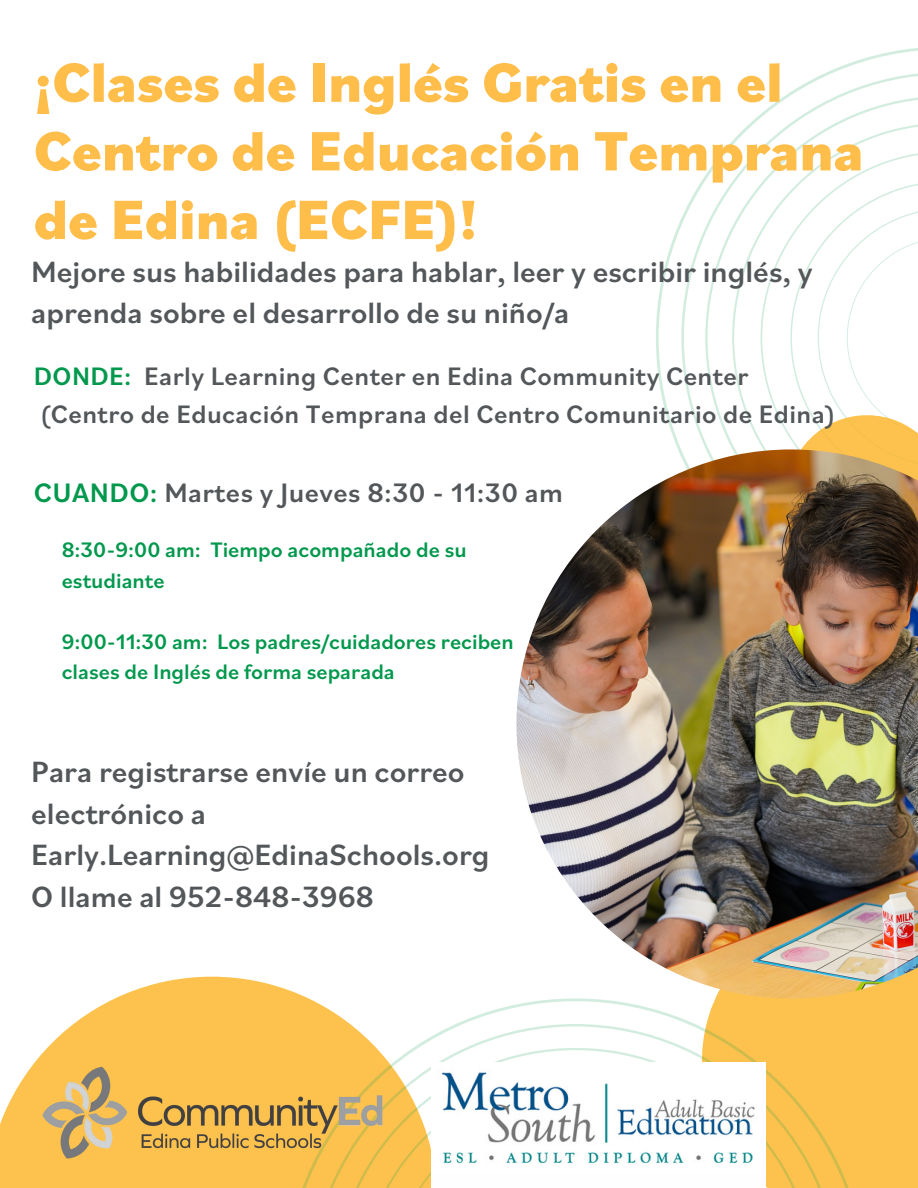
<style>
.page{position:relative;width:918px;height:1188px;background:#fff}
.page>*{position:absolute;margin:0;border:0;box-sizing:border-box;transform-origin:0 0}
.t1{font:800 58.05px/68.7px "Bilo";color:#ffbd4a}
.t2{font:500 30.75px/41.7px "Bilo";color:#53575a}
.t3{font:500 28.05px "Bilo";letter-spacing:.015em;color:#53575a}
.t4{font:500 26.55px "Bilo";letter-spacing:.015em;color:#53575a}
.t5{font:500 22.05px/30.3px "Bilo";color:#00984c}
.s1{color:#00984c}
</style>
<div class="page">
<svg style="left:656px;top:48px;width:262px;height:401px"></svg>
<svg style="left:681px;top:72px;width:237px;height:377px"></svg>
<div style="left:867px;top:998px;width:51px;height:190px;background:#fcc24d"></div>
<svg style="left:0;top:977px;width:308px;height:211px;fill:#fcc24d"></svg>
<svg style="left:284px;top:998px;width:583px;height:190px;fill:#fcc24d"></svg>
<svg style="left:310px;top:1024px;width:531px;height:164px;fill:#fcc24d"></svg>
<svg style="left:786px;top:181px;width:132px;height:268px"></svg>
<img style="left:516px;top:449px;width:402px;height:549px">
<div style="left:431px;top:1152px;width:334px;height:36px;background:#fefefe"></div>
<img style="left:431px;top:1063px;width:335px;height:111px">
<img style="left:37px;top:1063px;width:349px;height:100px">
<p class="t1" style="left:34px;top:46px;width:831px">¡Clases de Inglés Gratis en el<br>Centro de Educación Temprana de Edina (ECFE)!</p>
<p class="t2" style="left:31px;top:249px;width:783px">Mejore sus habilidades para hablar, leer y escribir inglés, y aprenda sobre el desarrollo de su niño/a</p>
<p class="t4" style="left:34px;top:357px;width:716px"><span class="s1">DONDE:</span> Early Learning Center en Edina Community Center</p>
<p class="t4" style="left:40px;top:396px;width:797px">(Centro de Educación Temprana del Centro Comunitario de Edina)</p>
<p class="t3" style="left:34px;top:473px;width:531px"><span class="s1">CUANDO:</span> Martes y Jueves 8:30 - 11:30 am</p>
<p class="t5" style="left:62px;top:534px;width:406px">8:30-9:00 am: Tiempo acompañado de su estudiante</p>
<p class="t5" style="left:62px;top:625px;width:454px">9:00-11:30 am: Los padres/cuidadores reciben clases de Inglés de forma separada</p>
<p class="t2" style="left:31px;top:750px;width:435px">Para registrarse envíe un correo electrónico a</p>
<p class="t2" style="left:31px;top:833px;width:460px">Early.Learning@EdinaSchools.org</p>
<p class="t2" style="left:31px;top:875px;width:344px">O llame al 952-848-3968</p>
</div>
